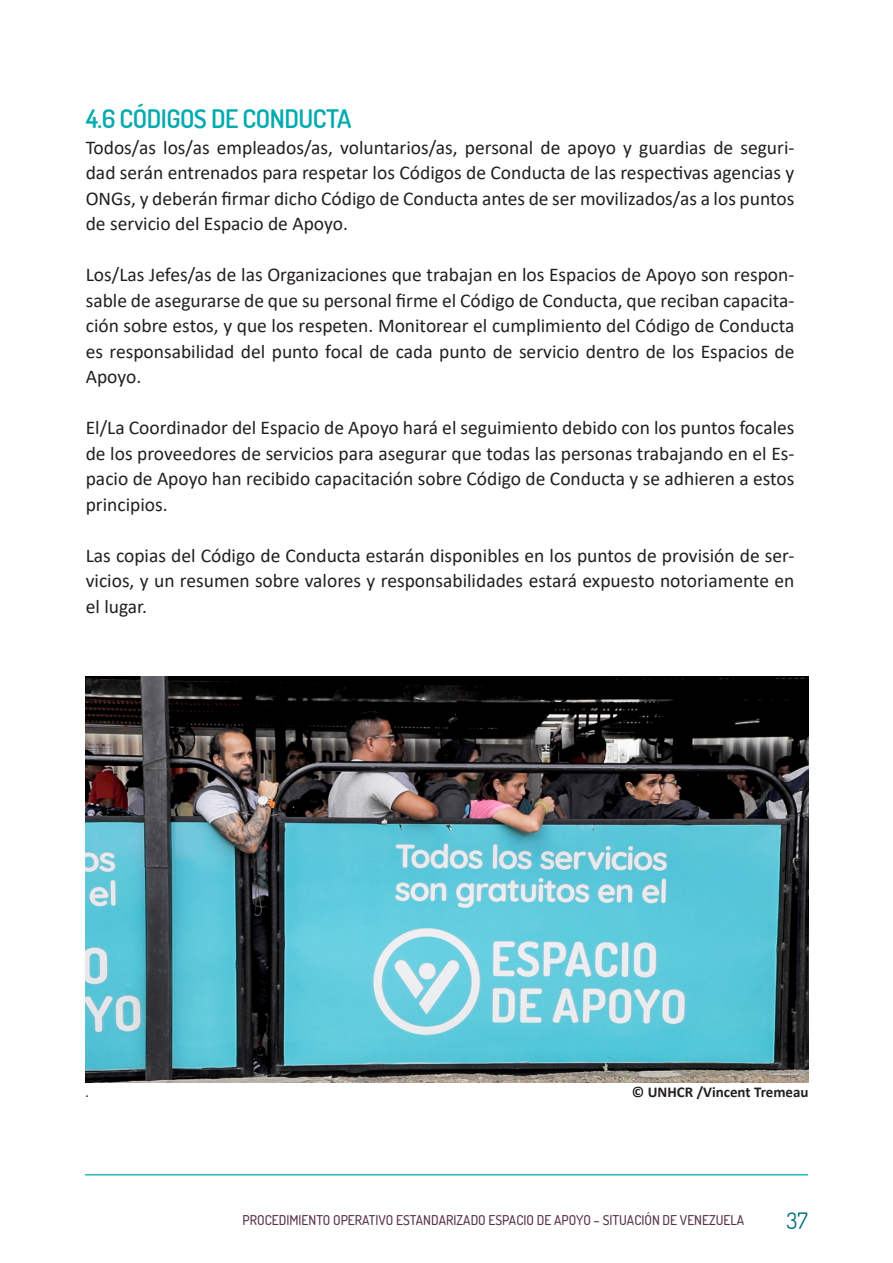
<style>
.page{position:relative;width:893px;height:1263px;background:#fff}
.page>*{position:absolute;margin:0;border:0;box-sizing:border-box;transform-origin:0 0}
.Body{font:600 25.5px "Dosis";letter-spacing:-.02em;color:#00aaad}
.t1{font:22.5px "Dosis";color:#006f78}
.Body-2{font:19.5px/25.5px "Calibri";color:#231f20;text-align:justify}
.t2{font:700 15px "Calibri";color:#231f20}
.t3{font:italic 15px "Calibri";color:#231f20}
.t4{font:500 13.5px "Dosis";color:#573148}
</style>
<div class="page">
<hr style="left:85px;top:1174px;width:723px;height:1px;background:#00aaad">
<img style="left:86px;top:676px;width:723px;height:407px">
<p class="Body" style="left:86px;top:102px;width:267px">4.6 CÓDIGOS DE CONDUCTA</p>
<p class="Body-2" style="left:86px;top:134px;width:710px">Todos/as los/as empleados/as, voluntarios/as, personal de apoyo y guardias de seguri&shy;dad serán entrenados para respetar los Códigos de Conducta de las respectivas agencias y ONGs, y deberán firmar dicho Código de Conducta antes de ser movilizados/as a los puntos de servicio del Espacio de Apoyo.</p>
<p class="Body-2" style="left:86px;top:262px;width:710px">Los/Las Jefes/as de las Organizaciones que trabajan en los Espacios de Apoyo son respon&shy;sable de asegurarse de que su personal firme el Código de Conducta, que reciban capacita&shy;ción sobre estos, y que los respeten. Monitorear el cumplimiento del Código de Conducta es responsabilidad del punto focal de cada punto de servicio dentro de los Espacios de Apoyo.</p>
<p class="Body-2" style="left:86px;top:415px;width:710px">El/La Coordinador del Espacio de Apoyo hará el seguimiento debido con los puntos focales de los proveedores de servicios para asegurar que todas las personas trabajando en el Es&shy;pacio de Apoyo han recibido capacitación sobre Código de Conducta y se adhieren a estos principios.</p>
<p class="Body-2" style="left:86px;top:542px;width:710px">Las copias del Código de Conducta estarán disponibles en los puntos de provisión de ser&shy;vicios, y un resumen sobre valores y responsabilidades estará expuesto notoriamente en el lugar.</p>
<p class="t3" style="left:86px;top:1082px;width:5px">.</p>
<p class="t2" style="left:632px;top:1081px;width:178px">© UNHCR /Vincent Tremeau</p>
<p class="t4" style="left:243px;top:1211px;width:503px">PROCEDIMIENTO OPERATIVO ESTANDARIZADO ESPACIO DE APOYO – SITUACIÓN DE VENEZUELA</p>
<p class="t1" style="left:787px;top:1206px;width:23px">37</p>
</div>
